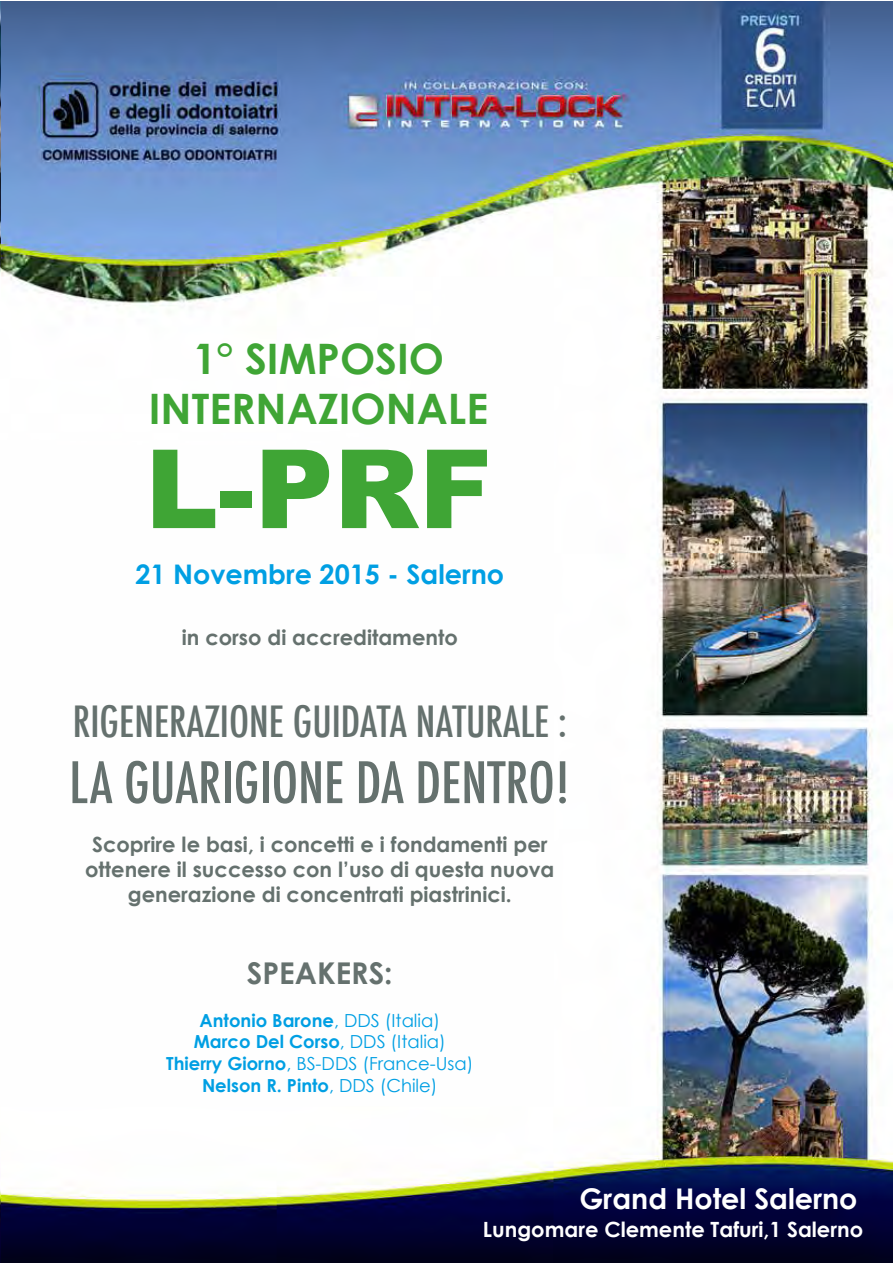
<style>
.page{position:relative;width:893px;height:1263px;background:#fff}
.page>*{position:absolute;margin:0;border:0;box-sizing:border-box;transform-origin:0 0}
.t1{font:900 109.5px "Arial";color:#3fa535}
.t2{font:500 condensed 55.5px "Futura";color:#65716e}
.t3{font:500 condensed 42px "Futura";color:#65716e}
.t4{font:700 42px/50.4px "Century Gothic";color:#3fa535;text-align:center}
.t5{font:700 30px "Century Gothic";color:#65716e}
.t6{font:700 28.5px "Century Gothic";color:#fff}
.t7{font:700 27px "Century Gothic";color:#009fe3}
.t8{font:700 21px/25.2px "Century Gothic";color:#65716e;text-align:center}
.t9{font:700 21px "Century Gothic";color:#fff}
.t10{font:18px/21.6px "Century Gothic";color:#009fe3;text-align:center}
.s1{font-weight:700}
</style>
<div class="page">
<img style="left:0;top:1px;width:892px;height:1262px">
<h3 class="t4" style="left:149px;top:332px;width:341px">1° SIMPOSIO<br>INTERNAZIONALE</h3>
<h1 class="t1" style="left:145px;top:407px;width:348px">L-PRF</h1>
<p class="t7" style="left:135px;top:556px;width:370px">21 Novembre 2015 - Salerno</p>
<p class="t8" style="left:182px;top:624px;width:277px">in corso di accreditamento</p>
<h3 class="t3" style="left:73px;top:695px;width:496px">RIGENERAZIONE GUIDATA NATURALE :</h3>
<h2 class="t2" style="left:69px;top:748px;width:502px">LA GUARIGIONE DA DENTRO!</h2>
<p class="t8" style="left:85px;top:831px;width:471px">Scoprire le basi, i concetti e i fondamenti per ottenere il successo con l’uso di questa nuova generazione di concentrati piastrinici.</p>
<h3 class="t5" style="left:247px;top:953px;width:147px">SPEAKERS:</h3>
<p class="t10" style="left:166px;top:1009px;width:309px"><span class="s1">Antonio Barone</span>, DDS (Italia)<br><span class="s1">Marco Del Corso</span>, DDS (Italia)<br><span class="s1">Thierry Giorno</span>, BS-DDS (France-Usa)<br><span class="s1">Nelson R. Pinto</span>, DDS (Chile)</p>
<h3 class="t6" style="left:579px;top:1180px;width:280px">Grand Hotel Salerno</h3>
<p class="t9" style="left:483px;top:1215px;width:382px">Lungomare Clemente Tafuri,1 Salerno</p>
</div>
